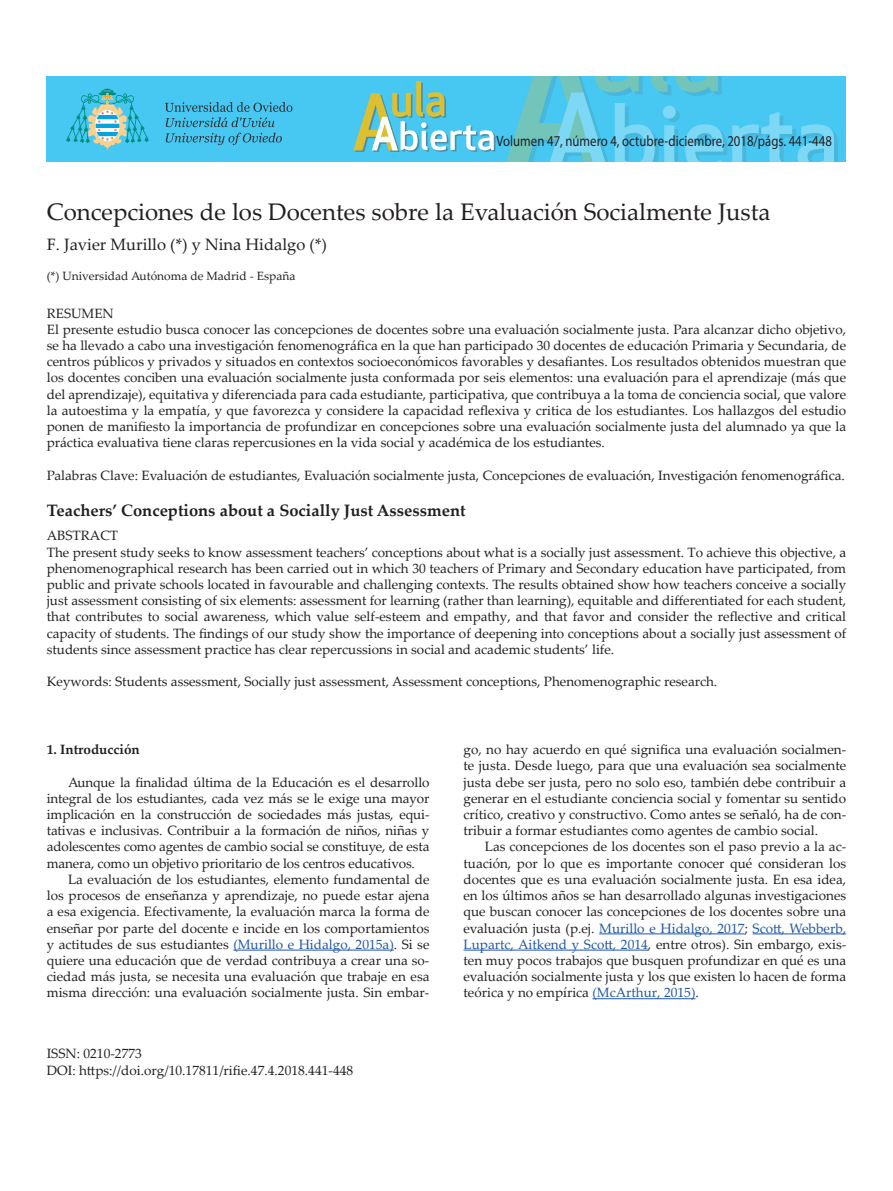
<style>
.page{position:relative;width:893px;height:1191px;background:#fff}
.page>*{position:absolute;margin:0;border:0;box-sizing:border-box;transform-origin:0 0}
.t1{font:24px "Palatino Linotype";color:#231f20}
.t2{font:700 16.5px "Palatino Linotype";color:#231f20}
.t3{font:16.5px "Palatino Linotype";color:#231f20}
.t4{font:15px "Myriad Pro";color:#231f20;scale:.85 1}
.t5{font:13.5px/16.2px "Palatino Linotype";color:#231f20;text-align:justify}
.t6{font:700 13.5px "Palatino Linotype";color:#231f20}
.t7{font:12px "Palatino Linotype";color:#231f20}
.s1{color:#1e56a6}
</style>
<div class="page">
<hr style="left:233px;top:949px;width:161px;height:1px;background:#1e56a6">
<hr style="left:599px;top:933px;width:145px;height:1px;background:#1e56a6">
<hr style="left:753px;top:933px;width:93px;height:1px;background:#1e56a6">
<hr style="left:463px;top:949px;width:185px;height:1px;background:#1e56a6">
<hr style="left:592px;top:998px;width:103px;height:1px;background:#1e56a6">
<div style="left:46px;top:76px;width:800px;height:85px;background:#46c8f3"></div>
<svg style="left:507px;top:76px;width:331px;height:85px"></svg>
<svg style="left:165px;top:102px;width:127px;height:25px"></svg>
<svg style="left:166px;top:133px;width:116px;height:12px"></svg>
<svg style="left:66px;top:89px;width:83px;height:63px"></svg>
<svg style="left:353px;top:81px;width:142px;height:71px"></svg>
<p class="t4" style="left:497px;top:132px;width:396px">Volumen 47, número 4, octubre-diciembre, 2018/págs. 441-448</p>
<h1 class="t1" style="left:47px;top:194px;width:725px">Concepciones de los Docentes sobre la Evaluación Socialmente Justa</h1>
<p class="t3" style="left:47px;top:232px;width:282px">F. Javier Murillo (*) y Nina Hidalgo (*)</p>
<p class="t7" style="left:47px;top:267px;width:250px">(*) Universidad Autónoma de Madrid - España</p>
<p class="t5" style="left:47px;top:304px;width:801px;text-align:left">RESUMEN<br>El presente estudio busca conocer las concepciones de docentes sobre una evaluación socialmente justa. Para alcanzar dicho objetivo, se ha llevado a cabo una investigación fenomenográfica en la que han participado 30 docentes de educación Primaria y Secundaria, de centros públicos y privados y situados en contextos socioeconómicos favorables y desafiantes. Los resultados obtenidos muestran que los docentes conciben una evaluación socialmente justa conformada por seis elementos: una evaluación para el aprendizaje (más que del aprendizaje), equitativa y diferenciada para cada estudiante, participativa, que contribuya a la toma de conciencia social, que valore la autoestima y la empatía, y que favorezca y considere la capacidad reflexiva y critica de los estudiantes. Los hallazgos del estudio ponen de manifiesto la importancia de profundizar en concepciones sobre una evaluación socialmente justa del alumnado ya que la práctica evaluativa tiene claras repercusiones en la vida social y académica de los estudiantes.</p>
<p class="t5" style="left:47px;top:466px;width:800px">Palabras Clave: Evaluación de estudiantes, Evaluación socialmente justa, Concepciones de evaluación, Investigación fenomenográfica.</p>
<p class="t2" style="left:47px;top:498px;width:420px">Teachers’ Conceptions about a Socially Just Assessment</p>
<p class="t5" style="left:47px;top:527px;width:801px;text-align:left">ABSTRACT<br>The present study seeks to know assessment teachers’ conceptions about what is a socially just assessment. To achieve this objective, a phenomenographical research has been carried out in which 30 teachers of Primary and Secondary education have participated, from public and private schools located in favourable and challenging contexts. The results obtained show how teachers conceive a socially just assessment consisting of six elements: assessment for learning (rather than learning), equitable and differentiated for each student, that contributes to social awareness, which value self-esteem and empathy, and that favor and consider the reflective and critical capacity of students. The findings of our study show the importance of deepening into conceptions about a socially just assessment of students since assessment practice has clear repercussions in social and academic students’ life.</p>
<p class="t5" style="left:47px;top:673px;width:672px">Keywords: Students assessment, Socially just assessment, Assessment conceptions, Phenomenographic research.</p>
<p class="t6" style="left:47px;top:740px;width:94px">1. Introducción</p>
<p class="t5" style="left:47px;top:773px;width:384px;text-indent:21px">Aunque la finalidad última de la Educación es el desarrollo integral de los estudiantes, cada vez más se le exige una mayor implicación en la construcción de sociedades más justas, equi&shy;tativas e inclusivas. Contribuir a la formación de niños, niñas y adolescentes como agentes de cambio social se constituye, de esta manera, como un objetivo prioritario de los centros educativos.</p>
<p class="t5" style="left:47px;top:870px;width:384px;text-indent:21px">La evaluación de los estudiantes, elemento fundamental de los procesos de enseñanza y aprendizaje, no puede estar ajena a esa exigencia. Efectivamente, la evaluación marca la forma de enseñar por parte del docente e incide en los comportamientos y actitudes de sus estudiantes <span class="s1">(Murillo e Hidalgo, 2015a)</span>. Si se quiere una educación que de verdad contribuya a crear una so&shy;ciedad más justa, se necesita una evaluación que trabaje en esa misma dirección: una evaluación socialmente justa. Sin embar-</p>
<p class="t5" style="left:47px;top:1045px;width:308px">ISSN: 0210-2773<br>DOI: https://doi.org/10.17811/rifie.47.4.2018.441-448</p>
<p class="t5" style="left:463px;top:741px;width:384px">go, no hay acuerdo en qué significa una evaluación socialmen&shy;te justa. Desde luego, para que una evaluación sea socialmente justa debe ser justa, pero no solo eso, también debe contribuir a generar en el estudiante conciencia social y fomentar su sentido crítico, creativo y constructivo. Como antes se señaló, ha de con&shy;tribuir a formar estudiantes como agentes de cambio social.</p>
<p class="t5" style="left:463px;top:838px;width:384px;text-indent:21px">Las concepciones de los docentes son el paso previo a la ac&shy;tuación, por lo que es importante conocer qué consideran los docentes que es una evaluación socialmente justa. En esa idea, en los últimos años se han desarrollado algunas investigaciones que buscan conocer las concepciones de los docentes sobre una evaluación justa (p.ej. <span class="s1">Murillo e Hidalgo, 2017</span>; <span class="s1">Scott, Webberb, Lupartc, Aitkend y Scott, 2014</span>, entre otros). Sin embargo, exis&shy;ten muy pocos trabajos que busquen profundizar en qué es una evaluación socialmente justa y los que existen lo hacen de forma teórica y no empírica <span class="s1">(McArthur, 2015)</span>.</p>
</div>
